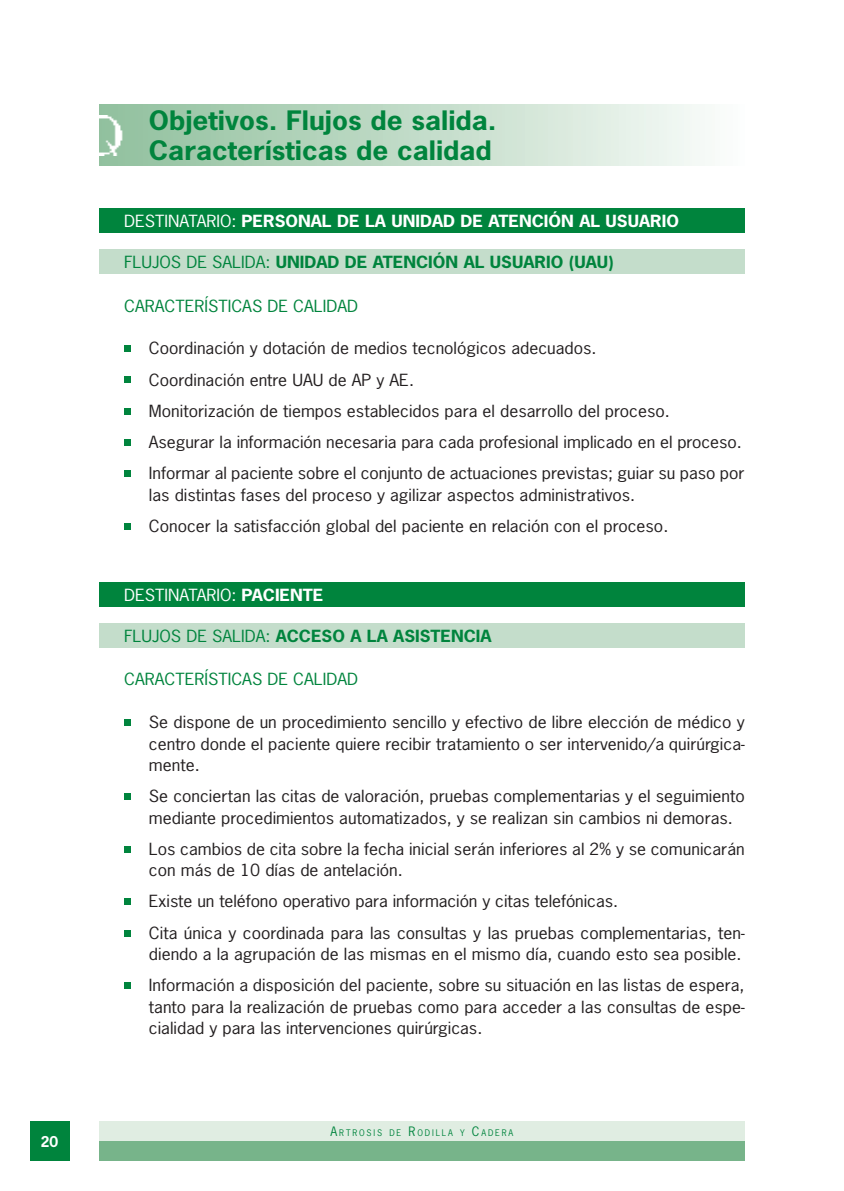
<style>
.page{position:relative;width:844px;height:1191px;background:#fff}
.page>*{position:absolute;margin:0;border:0;box-sizing:border-box;transform-origin:0 0}
.t1{font:700 25.2px/30.3px "News Gothic";color:#00843d;scale:1.11 1}
.t2{font:15.75px/31.3px "News Gothic";color:#231f20;scale:1.11 1}
.t3{font:700 15.75px "News Gothic";color:#00843d;scale:1.11 1}
.t4{font:700 15.75px "News Gothic";color:#fff;scale:1.11 1}
.t5{font:15.75px "News Gothic";color:#00843d;scale:1.11 1}
.t6{font:15.75px "News Gothic";color:#fff;scale:1.11 1}
.t7{font:700 14px "News Gothic";color:#fff}
.t8{font:8.58px "News Gothic";letter-spacing:.215em;color:#00843d}
.s1{font-weight:400}
.s2{font-weight:700}
.s3{font-size:12.25px}
</style>
<div class="page">
<div style="left:30px;top:1121px;width:39px;height:40px;background:#00843d"></div>
<div style="left:99px;top:1141px;width:645px;height:20px;background:#77b48a"></div>
<div style="left:99px;top:1121px;width:645px;height:20px;background:#e0ede2"></div>
<div style="left:124px;top:345px;width:6px;height:7px;background:#00843d"></div>
<svg style="left:124px;top:377px;width:6px;height:6px"></svg>
<svg style="left:124px;top:408px;width:6px;height:6px"></svg>
<svg style="left:124px;top:439px;width:6px;height:6px"></svg>
<svg style="left:124px;top:471px;width:6px;height:6px"></svg>
<svg style="left:124px;top:523px;width:6px;height:6px"></svg>
<div style="left:99px;top:104px;width:645px;height:62px;background:linear-gradient(to right,#8fbf9c,#fafcfa)"></div>
<img style="left:99px;top:115px;width:24px;height:41px">
<div style="left:99px;top:208px;width:645px;height:25px;background:#00843d"></div>
<div style="left:99px;top:249px;width:645px;height:25px;background:#c4ddcb"></div>
<svg style="left:124px;top:719px;width:6px;height:6px"></svg>
<svg style="left:124px;top:793px;width:6px;height:6px"></svg>
<svg style="left:124px;top:846px;width:6px;height:6px"></svg>
<div style="left:124px;top:898px;width:6px;height:7px;background:#00843d"></div>
<svg style="left:124px;top:930px;width:6px;height:6px"></svg>
<svg style="left:124px;top:982px;width:6px;height:6px"></svg>
<div style="left:99px;top:582px;width:645px;height:25px;background:#00843d"></div>
<div style="left:99px;top:623px;width:645px;height:25px;background:#c4ddcb"></div>
<p class="t7" style="left:41px;top:1132px;width:19px">20</p>
<h1 class="t1" style="left:149px;top:105px;width:315px">Objetivos. Flujos de salida.<br>Características de calidad</h1>
<p class="t4" style="left:124px;top:211px;width:501px"><span class="s1">DESTINATARIO:</span> PERSONAL DE LA UNIDAD DE ATENCIÓN AL USUARIO</p>
<p class="t3" style="left:124px;top:251px;width:443px"><span class="s1">FLUJOS DE SALIDA:</span> UNIDAD DE ATENCIÓN AL USUARIO (UAU)</p>
<p class="t5" style="left:124px;top:295px;width:212px">CARACTERÍSTICAS DE CALIDAD</p>
<p class="t2" style="left:149px;top:333px;width:538px">Coordinación y dotación de medios tecnológicos adecuados.<br>Coordinación entre UAU de AP y AE.<br>Monitorización de tiempos establecidos para el desarrollo del proceso.<br>Asegurar la información necesaria para cada profesional implicado en el proceso.<br>Informar al paciente sobre el conjunto de actuaciones previstas; guiar su paso por</p>
<p class="t2" style="left:149px;top:479px;width:469px">las distintas fases del proceso y agilizar aspectos administrativos.<br>Conocer la satisfacción global del paciente en relación con el proceso.</p>
<p class="t6" style="left:124px;top:585px;width:181px">DESTINATARIO: <span class="s2">PACIENTE</span></p>
<p class="t3" style="left:124px;top:625px;width:332px"><span class="s1">FLUJOS DE SALIDA:</span> ACCESO A LA ASISTENCIA</p>
<p class="t5" style="left:124px;top:669px;width:212px">CARACTERÍSTICAS DE CALIDAD</p>
<p class="t2" style="left:149px;top:711px;width:538px;line-height:21.3px;text-align:justify">Se dispone de un procedimiento sencillo y efectivo de libre elección de médico y centro donde el paciente quiere recibir tratamiento o ser intervenido/a quirúrgica&shy;mente.</p>
<p class="t2" style="left:149px;top:785px;width:538px;line-height:21.3px">Se conciertan las citas de valoración, pruebas complementarias y el seguimiento mediante procedimientos automatizados, y se realizan sin cambios ni demoras.</p>
<p class="t2" style="left:149px;top:838px;width:538px;line-height:21.3px">Los cambios de cita sobre la fecha inicial serán inferiores al 2% y se comunicarán con más de 10 días de antelación.</p>
<p class="t2" style="left:149px;top:885px;width:538px">Existe un teléfono operativo para información y citas telefónicas.<br>Cita única y coordinada para las consultas y las pruebas complementarias, ten-</p>
<p class="t2" style="left:149px;top:938px;width:538px">diendo a la agrupación de las mismas en el mismo día, cuando esto sea posible.<br>Información a disposición del paciente, sobre su situación en las listas de espera,</p>
<p class="t2" style="left:149px;top:996px;width:538px;line-height:21.3px">tanto para la realización de pruebas como para acceder a las consultas de espe&shy;cialidad y para las intervenciones quirúrgicas.</p>
<p class="t8" style="left:330px;top:1127px;width:184px"><span class="s3">A</span>RTROSIS DE <span class="s3">R</span>ODILLA Y <span class="s3">C</span>ADERA</p>
</div>
